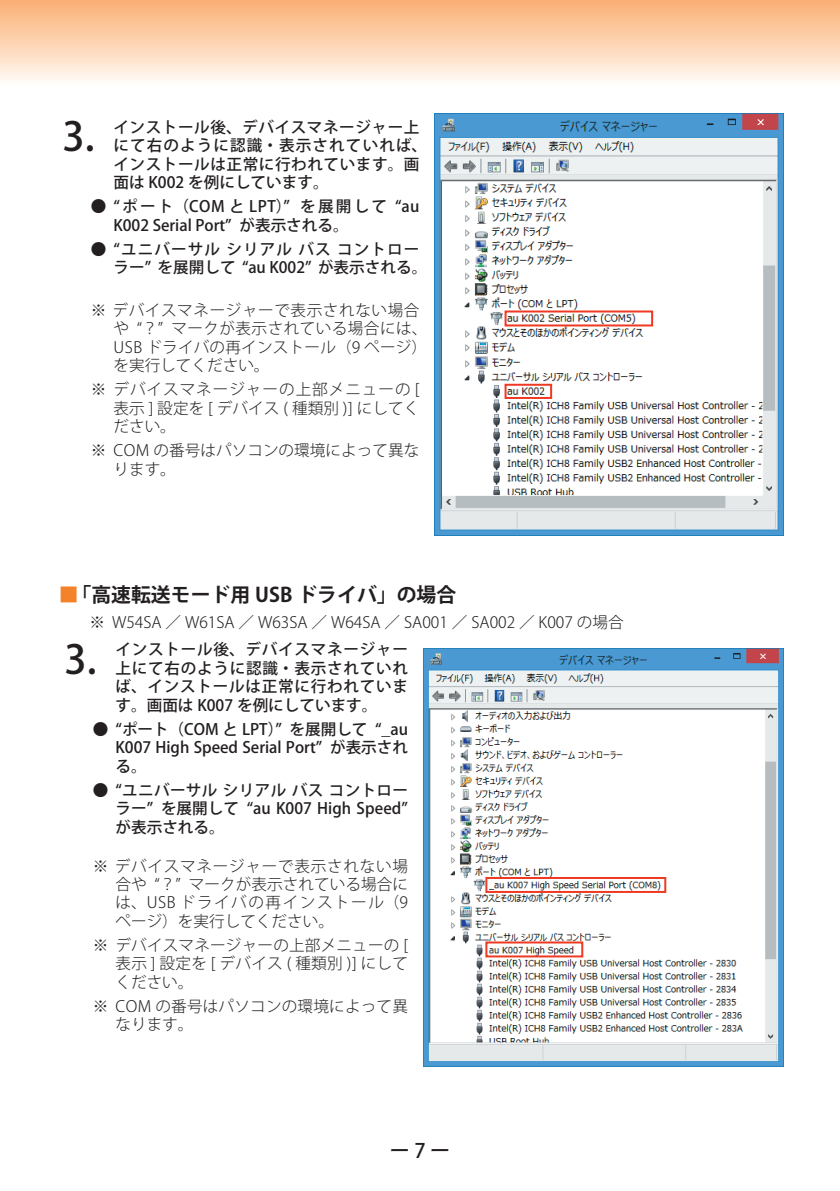
<style>
.page{position:relative;width:840px;height:1191px;background:#fff}
.page>*{position:absolute;margin:0;border:0;box-sizing:border-box;transform-origin:0 0}
.t1{font:500 39.6px "Koz Go Pro";color:#231f20}
.t2{font:500 20px "Koz Go Pro";color:#231f20}
.t3{font:700 19.8px "Koz Go Pro";color:#231f20}
.t4{font:300 15.6px/18.4px "Koz Go Pro";letter-spacing:.01em;color:#231f20;text-align:justify}
.t5{font:500 15.6px/18.4px "Koz Go Pro";letter-spacing:.02em;color:#231f20;text-align:justify}
.t6{font:500 15.6px/18.4px "Koz Go Pro";color:#231f20}
.t7{font:300 15.6px/18.4px "Koz Go Pro";letter-spacing:.03em;color:#231f20}
.s1{color:#f4822b}
</style>
<div class="page">
<div style="left:0;top:0;width:839px;height:85px;background:linear-gradient(to bottom,#faae72,#fffbf6)"></div>
<img style="left:434px;top:113px;width:348px;height:422px">
<div style="left:504px;top:310px;width:148px;height:16px;border:2px solid #ef3923"></div>
<div style="left:504px;top:384px;width:48px;height:15px;border:2px solid #ef3923"></div>
<img style="left:423px;top:648px;width:359px;height:419px">
<div style="left:485px;top:877px;width:181px;height:16px;border:2px solid #ef3923"></div>
<div style="left:485px;top:941px;width:98px;height:16px;border:2px solid #ef3923"></div>
<h1 class="t1" style="left:62px;top:111px;width:34px">3.</h1>
<p class="t5" style="left:113px;top:119px;width:315px;text-align:left">インストール後、デバイスマネージャー上にて右のように認識・表示されていれば、インストールは正常に行われています。画面は K002 を例にしています。</p>
<p class="t6" style="left:113px;top:198px;width:307px;text-indent:-23px">● “ポート（COM と LPT）” を展開して “au<br>K002 Serial Port” が表示される。</p>
<p class="t6" style="left:113px;top:241px;width:315px;text-indent:-23px">● “ユニバーサル シリアル バス コントローラー” を展開して “au K002” が表示される。</p>
<p class="t7" style="left:113px;top:301px;width:315px;text-indent:-23px">※ デバイスマネージャーで表示されない場合や “？” マークが表示されている場合には、<br>USB ドライバの再インストール（9 ページ）を実行してください。</p>
<p class="t4" style="left:113px;top:380px;width:307px;text-indent:-23px">※ デバイスマネージャーの上部メニューの [表示 ] 設定を [ デバイス ( 種類別 )] にしてください。</p>
<p class="t4" style="left:113px;top:441px;width:307px;text-indent:-23px">※ COM の番号はパソコンの環境によって異なります。</p>
<p class="t3" style="left:59px;top:582px;width:399px"><span class="s1">■</span> 「高速転送モード用 USB ドライバ」の場合</p>
<h1 class="t1" style="left:64px;top:634px;width:34px">3.</h1>
<p class="t5" style="left:115px;top:641px;width:294px">インストール後、デバイスマネージャー上にて右のように認識・表示されていれば、インストールは正常に行われています。画面は K007 を例にしています。</p>
<p class="t5" style="left:115px;top:720px;width:294px;text-indent:-23px">● “ポート（COM と LPT）” を展開して “_au K007 High Speed Serial Port” が表示される。</p>
<p class="t5" style="left:115px;top:781px;width:294px;text-indent:-23px">● “ユニバーサル シリアル バス コントローラー” を展開して “au K007 High Speed”が表示される。</p>
<p class="t4" style="left:89px;top:613px;width:535px">※ W54SA ／ W61SA ／ W63SA ／ W64SA ／ SA001 ／ SA002 ／ K007 の場合</p>
<p class="t4" style="left:115px;top:856px;width:294px;text-indent:-23px">※ デバイスマネージャーで表示されない場合や “？” マークが表示されている場合には、USB ドライバの再インストール（9ページ）を実行してください。</p>
<p class="t4" style="left:115px;top:936px;width:294px;text-indent:-23px">※ デバイスマネージャーの上部メニューの [表示 ] 設定を [ デバイス ( 種類別 )] にしてください。</p>
<p class="t4" style="left:115px;top:997px;width:294px;text-indent:-23px">※ COM の番号はパソコンの環境によって異なります。</p>
<p class="t2" style="left:389px;top:1138px;width:62px">ー 7 ー</p>
</div>
